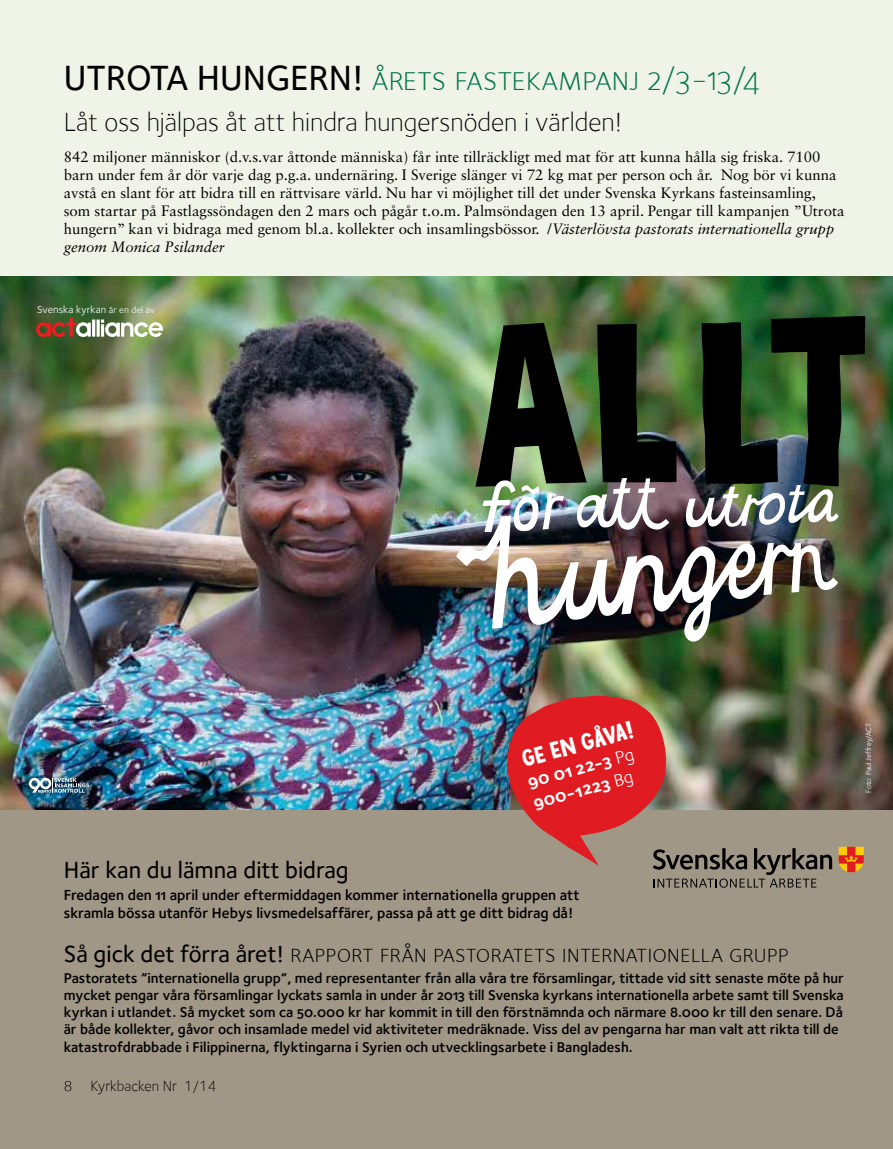
<style>
.page{position:relative;width:893px;height:1149px;background:#fff}
.page>*{position:absolute;margin:0;border:0;box-sizing:border-box;transform-origin:0 0}
.t1{font:34.5px "Foundry Sterling Light Expert";color:#007349}
.t2{font:300 27px "Foundry Sterling";color:#000}
.t3{font:25.5px "Foundry Sterling Light Expert";color:#000}
.t4{font:500 24.45px "Plakat";color:#fff}
.t5{font:24px "Foundry Sterling Medium OSF";color:#000}
.t6{font:18px/21.6px "Foundry Sterling Bold OSF";color:#fff}
.t7{font:15px/18px "Sabon LT Std";color:#000}
.t8{font:15px/18px "Foundry Sterling Demi OSF";color:#000}
.t9{font:300 15px "Foundry Sterling";color:#000}
.t10{font:15px "Foundry Sterling";color:#000}
.t11{font:14.55px/17.1px "Foundry Sterling Demi OSF";color:#000}
.t12{font:10.65px "Foundry Sterling";letter-spacing:.01em;color:#fff}
.t13{font:7.65px "Foundry Sterling";letter-spacing:-.005em;color:#fff}
.s1{font-family:"Foundry Sterling Medium OSF";font-size:36px;color:#000}
.s2{font-style:italic}
.s3{font-size:9.45px}
.s4{font-size:9.3px}
.s5{font-family:"Foundry Sterling"}
.s6{font-family:"Foundry Sterling Medium OSF";font-size:24px}
</style>
<div class="page">
<div style="left:0;top:897px;width:893px;height:251px;background:#a09786"></div>
<div style="left:0;top:0;width:893px;height:288px;background:#f0f3e7"></div>
<div style="left:0;top:276px;width:893px;height:641px;background:#a09786"></div>
<svg style="left:839px;top:846px;width:25px;height:26px"></svg>
<img style="left:0;top:276px;width:893px;height:533px">
<img style="left:475px;top:316px;width:390px;height:170px">
<img style="left:456px;top:515px;width:382px;height:126px">
<img style="left:576px;top:478px;width:93px;height:51px">
<img style="left:684px;top:485px;width:155px;height:42px">
<img style="left:482px;top:479px;width:82px;height:53px">
<img style="left:507px;top:695px;width:325px;height:192px">
<svg style="left:29px;top:777px;width:60px;height:15px"></svg>
<svg style="left:36px;top:318px;width:127px;height:19px;background:#a09478"></svg>
<h1 class="t1" style="left:64px;top:58px;width:697px"><span class="s1">UTROTA HUNGERN!</span> årets fastekampanj 2/3-13/4</h1>
<h2 class="t2" style="left:64px;top:106px;width:560px">Låt oss hjälpas åt att hindra hungersnöden i världen!</h2>
<p class="t7" style="left:64px;top:147px;width:782px">842 miljoner människor (d.v.s.var åttonde människa) får inte tillräckligt med mat för att kunna hålla sig friska. 7100 barn under fem år dör varje dag p.g.a. undernäring. I Sverige slänger vi 72 kg mat per person och år. Nog bör vi kunna avstå en slant för att bidra till en rättvisare värld. Nu har vi möjlighet till det under Svenska Kyrkans fasteinsamling, som startar på Fastlagssöndagen den 2 mars och pågår t.o.m. Palmsöndagen den 13 april. Pengar till kampanjen ”Utrota hungern” kan vi bidraga med genom bl.a. kollekter och insamlingsbössor. /<span class="s2">Västerlövsta pastorats internationella grupp genom Monica Psilander</span></p>
<p class="t12" style="left:37px;top:302px;width:119px">Svenska kyrkan <span class="s3">är en</span> <span class="s4">del av</span></p>
<h3 class="t4" style="left:518px;top:742px;width:116px;rotate:-15deg">Ge en gåva!</h3>
<p class="t6" style="left:525px;top:770px;width:111px;rotate:-15deg">90 01 22-3 <span class="s5">Pg<br></span>900-1223 <span class="s5">Bg</span></p>
<h3 class="t5" style="left:64px;top:855px;width:286px">Här kan du lämna ditt bidrag</h3>
<p class="t8" style="left:64px;top:885px;width:517px">Fredagen den 11 april under eftermiddagen kommer internationella gruppen att skramla bössa utanför Hebys livsmedelsaffärer, passa på att ge ditt bidrag då!</p>
<h3 class="t3" style="left:64px;top:938px;width:727px"><span class="s6">Så gick det förra året!</span> rapport från pastoratets internationella grupp</h3>
<p class="t11" style="left:64px;top:969px;width:782px">Pastoratets ”internationella grupp”, med representanter från alla våra tre församlingar, tittade vid sitt senaste möte på hur mycket pengar våra församlingar lyckats samla in under år 2013 till Svenska kyrkans internationella arbete samt till Svenska kyrkan i utlandet. Så mycket som ca 50.000 kr har kommit in till den förstnämnda och närmare 8.000 kr till den senare. Då är både kollekter, gåvor och insamlade medel vid aktiviteter medräknade. Viss del av pengarna har man valt att rikta till de katastrofdrabbade i Filippinerna, flyktingarna i Syrien och utvecklingsarbete i Bangladesh.</p>
<p class="t10" style="left:83px;top:1076px;width:72px">Kyrkbacken</p>
<p class="t10" style="left:180px;top:1076px;width:35px">1/14</p>
<p class="t9" style="left:64px;top:1076px;width:154px">8 Kyrkbacken Nr 1/14</p>
<p class="t13" style="left:863px;top:792px;width:71px;rotate:-90deg">Foto: Paul Jeffrey/ACT</p>
</div>
